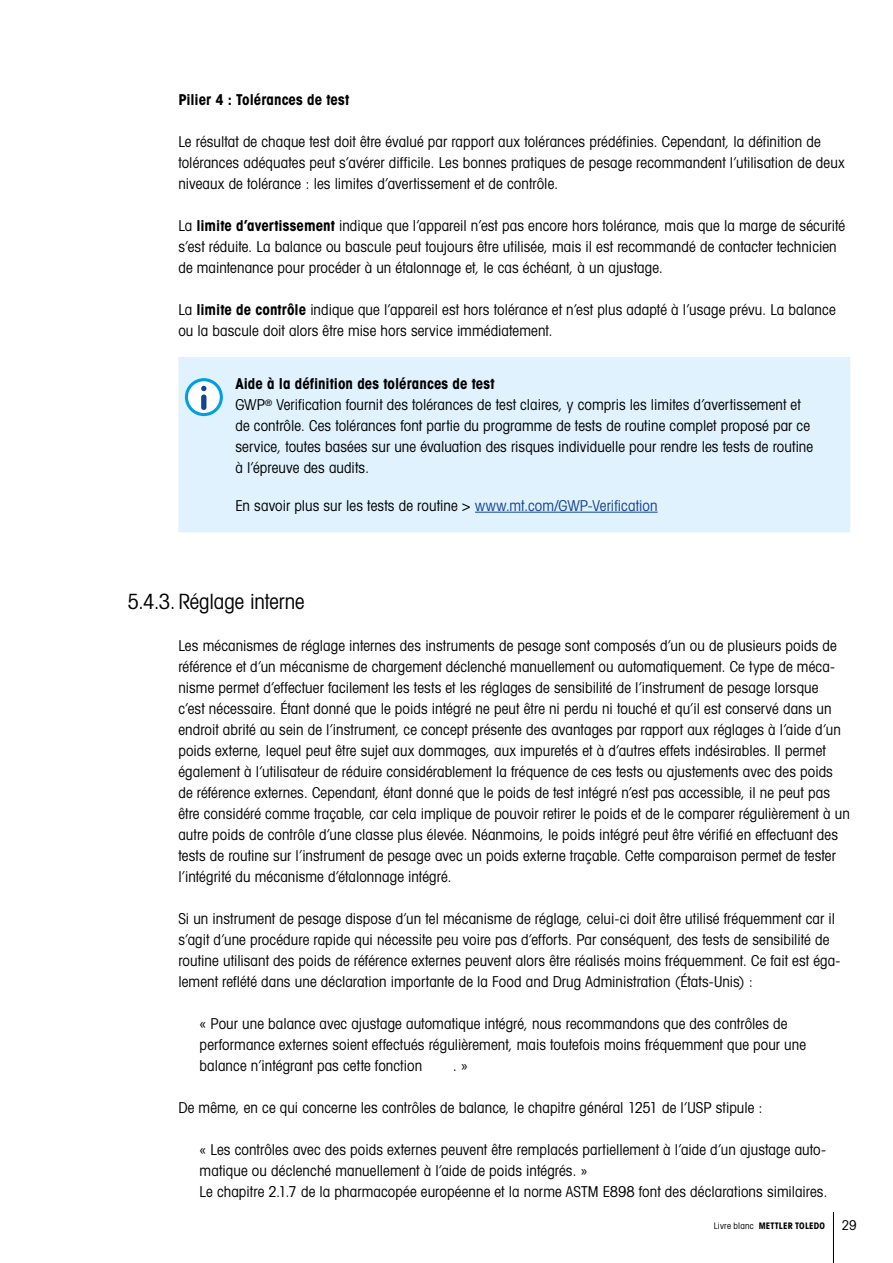
<style>
.page{position:relative;width:893px;height:1263px;background:#fff}
.page>*{position:absolute;margin:0;border:0;box-sizing:border-box;transform-origin:0 0}
.t1{font:21px "Avant Gardefor MT Bk";color:#000}
.t2{font:15px/21px "Avant Gardefor MT Bk";letter-spacing:.005em;color:#000}
.t3{font:15px "Avant Gardefor MT Bd";letter-spacing:.005em;color:#000}
.t4{font:13.5px "Avant Gardefor MT Bk";color:#000}
.t5{font:9px "Avant Gardefor MT Bd";letter-spacing:.015em;color:#000}
.s1{font-family:"Avant Gardefor MT Bd"}
.s2{color:#134395}
.s3{font-family:"Avant Gardefor MT Bk"}
</style>
<div class="page">
<div style="left:178px;top:357px;width:672px;height:175px;background:#dff2fd"></div>
<svg style="left:186px;top:380px;width:35px;height:35px"></svg>
<div style="left:185px;top:378px;width:38px;height:38px;border:3px solid #009fe3;border-radius:50%"></div>
<svg style="left:201px;top:386px;width:5px;height:5px"></svg>
<div style="left:201px;top:394px;width:5px;height:16px;background:#134395;border-radius:3px"></div>
<hr style="left:475px;top:512px;width:183px;height:1px;background:#134395">
<hr style="left:833px;top:1212px;width:1px;height:51px;background:#000">
<p class="t3" style="left:178px;top:90px;width:172px">Pilier 4 : Tolérances de test</p>
<p class="t2" style="left:178px;top:130px;width:668px">Le résultat de chaque test doit être évalué par rapport aux tolérances prédéfinies. Cependant, la définition de tolérances adéquates peut s’avérer difficile. Les bonnes pratiques de pesage recommandent l’utilisation de deux niveaux de tolérance : les limites d’avertissement et de contrôle.</p>
<p class="t2" style="left:178px;top:214px;width:668px">La <span class="s1">limite d’avertissement</span> indique que l’appareil n’est pas encore hors tolérance, mais que la marge de sécurité s’est réduite. La balance ou bascule peut toujours être utilisée, mais il est recommandé de contacter technicien de maintenance pour procéder à un étalonnage et, le cas échéant, à un ajustage.</p>
<p class="t2" style="left:178px;top:298px;width:659px">La <span class="s1">limite de contrôle</span> indique que l’appareil est hors tolérance et n’est plus adapté à l’usage prévu. La balance ou la bascule doit alors être mise hors service immédiatement.</p>
<p class="t3" style="left:235px;top:374px;width:261px">Aide à la définition des tolérances de test</p>
<p class="t2" style="left:235px;top:394px;width:579px">GWP<sup>®</sup> Verification fournit des tolérances de test claires, y compris les limites d’avertissement et de contrôle. Ces tolérances font partie du programme de tests de routine complet proposé par ce service, toutes basées sur une évaluation des risques individuelle pour rendre les tests de routine à l’épreuve des audits.</p>
<p class="t2" style="left:235px;top:495px;width:424px">En savoir plus sur les tests de routine &gt; <span class="s2">www.mt.com/GWP-Verification</span></p>
<h1 class="t1" style="left:127px;top:588px;width:179px">5.4.3.Réglage interne</h1>
<p class="t2" style="left:178px;top:634px;width:673px">Les mécanismes de réglage internes des instruments de pesage sont composés d’un ou de plusieurs poids de référence et d’un mécanisme de chargement déclenché manuellement ou automatiquement. Ce type de méca&shy;nisme permet d’effectuer facilement les tests et les réglages de sensibilité de l’instrument de pesage lorsque<br>c’est nécessaire. Étant donné que le poids intégré ne peut être ni perdu ni touché et qu’il est conservé dans un endroit abrité au sein de l’instrument, ce concept présente des avantages par rapport aux réglages à l’aide d’un poids externe, lequel peut être sujet aux dommages, aux impuretés et à d’autres effets indésirables. Il permet également à l’utilisateur de réduire considérablement la fréquence de ces tests ou ajustements avec des poids de référence externes. Cependant, étant donné que le poids de test intégré n’est pas accessible, il ne peut pas être considéré comme traçable, car cela implique de pouvoir retirer le poids et de le comparer régulièrement à un autre poids de contrôle d’une classe plus élevée. Néanmoins, le poids intégré peut être vérifié en effectuant des tests de routine sur l’instrument de pesage avec un poids externe traçable. Cette comparaison permet de tester l’intégrité du mécanisme d’étalonnage intégré.</p>
<p class="t2" style="left:178px;top:907px;width:663px">Si un instrument de pesage dispose d’un tel mécanisme de réglage, celui-ci doit être utilisé fréquemment car il s’agit d’une procédure rapide qui nécessite peu voire pas d’efforts. Par conséquent, des tests de sensibilité de routine utilisant des poids de référence externes peuvent alors être réalisés moins fréquemment. Ce fait est éga&shy;lement reflété dans une déclaration importante de la Food and Drug Administration (États-Unis) :</p>
<p class="t2" style="left:200px;top:1012px;width:608px">« Pour une balance avec ajustage automatique intégré, nous recommandons que des contrôles de performance externes soient effectués régulièrement, mais toutefois moins fréquemment que pour une balance n’intégrant pas cette fonction</p>
<p class="t2" style="left:453px;top:1054px;width:16px">. »</p>
<p class="t2" style="left:178px;top:1096px;width:586px">De même, en ce qui concerne les contrôles de balance, le chapitre général 1251 de l’USP stipule :</p>
<p class="t2" style="left:200px;top:1138px;width:629px">« Les contrôles avec des poids externes peuvent être remplacés partiellement à l’aide d’un ajustage auto&shy;matique ou déclenché manuellement à l’aide de poids intégrés. »<br>Le chapitre 2.1.7 de la pharmacopée européenne et la norme ASTM E898 font des déclarations similaires.</p>
<p class="t5" style="left:714px;top:1219px;width:113px"><span class="s3">Livre blanc</span> METTLER TOLEDO</p>
<p class="t4" style="left:842px;top:1217px;width:16px">29</p>
</div>
